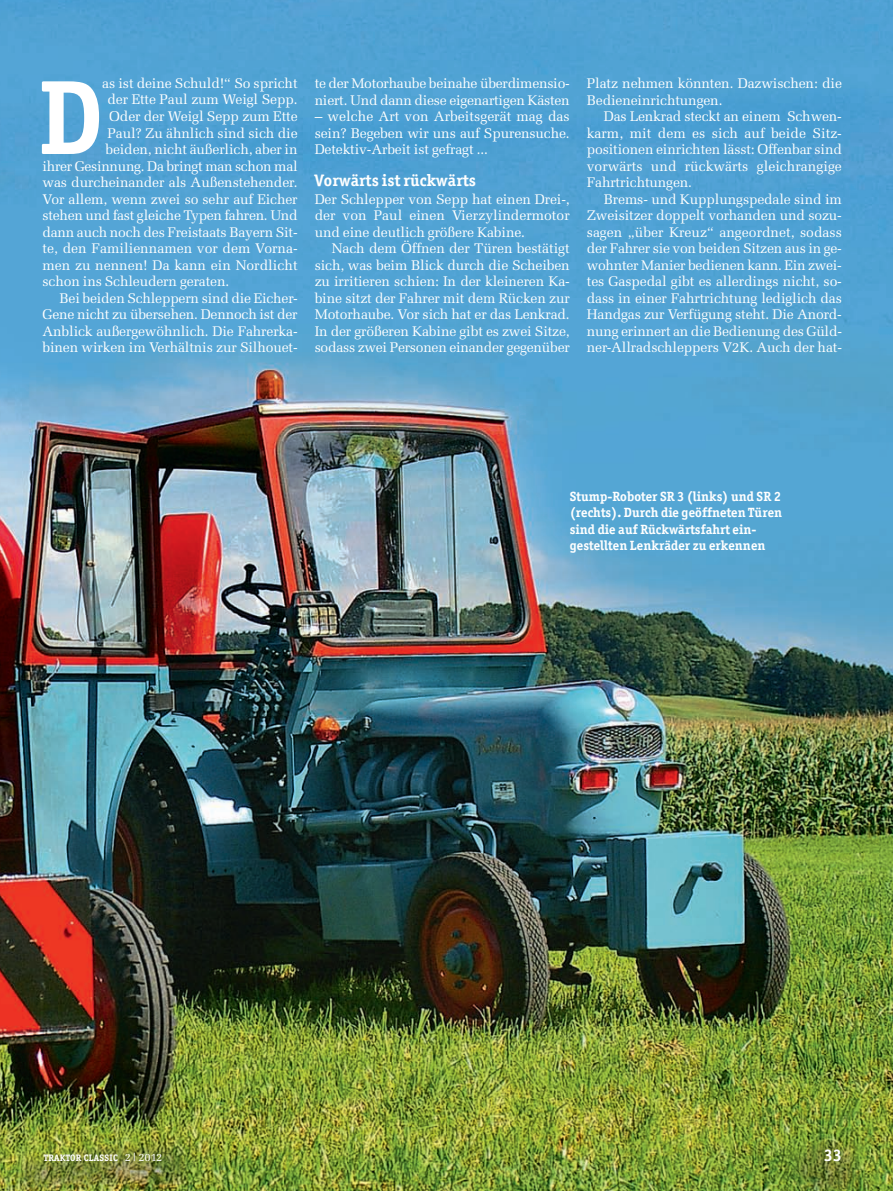
<style>
.page{position:relative;width:893px;height:1191px;background:#fff}
.page>*{position:absolute;margin:0;border:0;box-sizing:border-box;transform-origin:0 0}
.t1{font:700 106.5px "Officina Serif";color:#fff}
.t2{font:700 16.95px "Officina Serif";color:#fff}
.t3{font:700 16.8px "Officina Serif";letter-spacing:.01em;color:#fff}
.t4{font:13.95px/16.5px "Melior";letter-spacing:-.01em;color:#fff;text-align:justify}
.t5{font:700 13.5px/16.5px "Officina Serif";letter-spacing:.005em;color:#fff}
.t6{font:700 9.45px "Officina Serif";letter-spacing:.025em;color:#fff}
.s1{font-family:"Melior";font-weight:400;font-size:11.1px}
</style>
<div class="page">
<img style="left:0;top:0;width:893px;height:1191px">
<p class="t4" style="left:102px;top:76px;width:197px">as ist deine Schuld!“ So spricht</p>
<p class="t4" style="left:108px;top:93px;width:192px">der Ette Paul zum Weigl Sepp.</p>
<p class="t4" style="left:109px;top:109px;width:190px">Oder der Weigl Sepp zum Ette</p>
<p class="t4" style="left:108px;top:126px;width:192px">Paul? Zu ähnlich sind sich die</p>
<p class="t4" style="left:105px;top:142px;width:194px">beiden, nicht äußerlich, aber in</p>
<p class="t4" style="left:43px;top:159px;width:257px">ihrer Gesinnung. Da bringt man schon mal</p>
<p class="t4" style="left:43px;top:175px;width:257px">was durcheinander als Außenstehender.</p>
<p class="t4" style="left:43px;top:192px;width:257px">Vor allem, wenn zwei so sehr auf Eicher</p>
<p class="t4" style="left:43px;top:208px;width:257px">stehen und fast gleiche Typen fahren. Und</p>
<p class="t4" style="left:43px;top:225px;width:257px">dann auch noch des Freistaats Bayern Sit-</p>
<p class="t4" style="left:43px;top:241px;width:257px">te, den Familiennamen vor dem Vorna-</p>
<p class="t4" style="left:43px;top:258px;width:257px">men zu nennen! Da kann ein Nordlicht</p>
<p class="t4" style="left:43px;top:274px;width:188px">schon ins Schleudern geraten.</p>
<p class="t4" style="left:60px;top:291px;width:240px">Bei beiden Schleppern sind die Eicher-</p>
<p class="t4" style="left:43px;top:307px;width:257px">Gene nicht zu übersehen. Dennoch ist der</p>
<p class="t4" style="left:43px;top:324px;width:257px">Anblick außergewöhnlich. Die Fahrerka-</p>
<p class="t4" style="left:43px;top:340px;width:257px">binen wirken im Verhältnis zur Silhouet-</p>
<h1 class="t1" style="left:39px;top:78px;width:66px">D</h1>
<p class="t4" style="left:315px;top:76px;width:257px">te der Motorhaube beinahe überdimensio&shy;niert. Und dann diese eigenartigen Kästen</p>
<p class="t4" style="left:315px;top:109px;width:257px">– welche Art von Arbeitsgerät mag das sein? Begeben wir uns auf Spurensuche.<br>Detektiv-Arbeit ist gefragt ...</p>
<p class="t3" style="left:315px;top:173px;width:163px">Vorwärts ist rückwärts</p>
<p class="t4" style="left:315px;top:192px;width:257px">Der Schlepper von Sepp hat einen Drei-, der von Paul einen Vierzylindermotor und eine deutlich größere Kabine.</p>
<p class="t4" style="left:315px;top:241px;width:257px;text-indent:17px">Nach dem Öffnen der Türen bestätigt sich, was beim Blick durch die Scheiben zu irritieren schien: In der kleineren Ka&shy;bine sitzt der Fahrer mit dem Rücken zur Motorhaube. Vor sich hat er das Lenkrad.<br>In der größeren Kabine gibt es zwei Sitze, sodass zwei Personen einander gegenüber</p>
<p class="t4" style="left:587px;top:76px;width:257px">Platz nehmen könnten. Dazwischen: die<br>Bedieneinrichtungen.</p>
<p class="t4" style="left:587px;top:109px;width:257px;text-indent:17px">Das Lenkrad steckt an einem Schwen&shy;karm, mit dem es sich auf beide Sitz - positionen einrichten lässt: Offenbar sind vorwärts und rückwärts gleichrangige Fahrtrichtungen.</p>
<p class="t4" style="left:587px;top:192px;width:257px;text-indent:17px">Brems- und Kupplungspedale sind im Zweisitzer doppelt vorhanden und sozu&shy;sagen „über Kreuz“ angeordnet, sodass der Fahrer sie von beiden Sitzen aus in ge&shy;wohnter Manier bedienen kann. Ein zwei&shy;tes Gaspedal gibt es allerdings nicht, so&shy;dass in einer Fahrtrichtung lediglich das Handgas zur Verfügung steht. Die Anord&shy;nung erinnert an die Bedienung des Güld&shy;ner-Allradschleppers V2K. Auch der hat-</p>
<p class="t5" style="left:570px;top:489px;width:214px">Stump-Roboter SR 3 (links) und SR 2 (rechts). Durch die geöffneten Türen sind die auf Rückwärtsfahrt ein - gestellten Lenkräder zu erkennen</p>
<p class="t6" style="left:44px;top:1154px;width:120px">TRAKTOR CLASSIC <span class="s1">2|2012</span></p>
<p class="t2" style="left:824px;top:1148px;width:20px">33</p>
</div>
